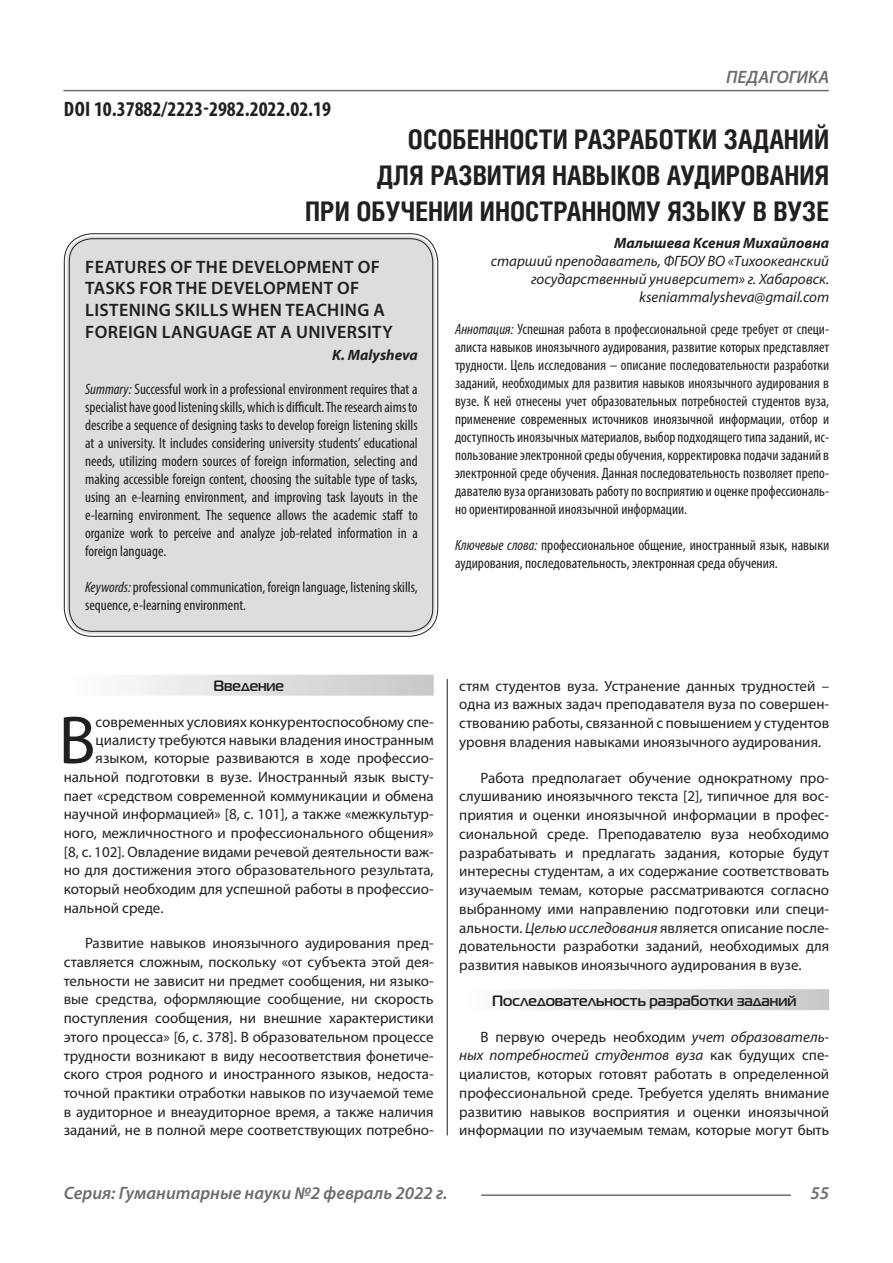
<style>
.page{position:relative;width:893px;height:1263px;background:#fff}
.page>*{position:absolute;margin:0;border:0;box-sizing:border-box;transform-origin:0 0}
.Статья_текст_первый{font:68.4px "Myriad Pro";color:#231f20}
.Статья_название{font:700 27px "Helios Cond C";color:#231f20}
.ДОИ{font:700 condensed 21px "Myriad Pro";color:#231f20}
.Статья_название_англ{font:600 18px/21.6px "Myriad Pro";letter-spacing:.02em;color:#231f20}
.t1{font:italic 600 18px "Myriad Pro";color:#6c6d70}
.Статья_текст{font:15px/18.8px "Myriad Pro";color:#231f20;text-align:justify}
.Статья_аннотация_тек{font:condensed 15px/18px "Myriad Pro";color:#231f20;text-align:justify}
.Статья_аннотация_анг{font:condensed 15px/18px "Myriad Pro";color:#231f20;text-align:justify}
.Статья_текст_первый-2{font:15px "Myriad Pro";color:#231f20}
.Статья_автор_инфо{font:italic 15px/18px "Myriad Pro";color:#231f20;text-align:right}
.Статья_подзаголовок{font:700 15px "Magistral C";color:#231f20}
.Статья_автор_фио_рус{font:italic 700 15px "Myriad Pro";color:#231f20}
.Статья_автор_англ{font:italic 700 15px "Myriad Pro";color:#231f20}
.s1{font-style:italic}
</style>
<div class="page">
<hr style="left:447px;top:128px;width:1px;height:1007px;background:#231f20">
<hr style="left:63px;top:90px;width:766px;height:1px;background:#6c6d70">
<hr style="left:481px;top:1194px;width:310px;height:2px;background:#6c6d70">
<div style="left:441px;top:124px;width:10px;height:555px;background:#fff"></div>
<div style="left:67px;top:236px;width:368px;height:398px;background:#dcdddf;border-radius:26px"></div>
<div style="left:64px;top:675px;width:370px;height:21px;background:linear-gradient(to right,#fefeff,#c6c8ca)"></div>
<div style="left:459px;top:989px;width:370px;height:21px;background:linear-gradient(to right,#fefeff,#c6c8ca)"></div>
<p class="t1" style="left:726px;top:66px;width:104px">ПЕДАГОГИКА</p>
<p class="Статья_название" style="left:408px;top:124px;width:423px">ОСОБЕННОСТИ РАЗРАБОТКИ ЗАДАНИЙ</p>
<p class="Статья_название" style="left:376px;top:160px;width:454px">ДЛЯ РАЗВИТИЯ НАВЫКОВ АУДИРОВАНИЯ</p>
<p class="Статья_название" style="left:305px;top:196px;width:525px">ПРИ ОБУЧЕНИИ ИНОСТРАННОМУ ЯЗЫКУ В ВУЗЕ</p>
<p class="Статья_автор_фио_рус" style="left:614px;top:233px;width:217px">Малышева Ксения Михайловна</p>
<p class="Статья_автор_инфо" style="left:491px;top:252px;width:340px">старший преподаватель, ФГБОУ ВО «Тихоокеанский государственный университет» г. Хабаровск.</p>
<p class="Статья_автор_инфо" style="left:639px;top:288px;width:192px">kseniammalysheva@gmail.com</p>
<p class="Статья_аннотация_тек" style="left:455px;top:320px;width:376px"><span class="s1">Аннотация:</span> Успешная работа в профессиональной среде требует от специ&shy;алиста навыков иноязычного аудирования, развитие которых представляет трудности. Цель исследования – описание последовательности разработки заданий, необходимых для развития навыков иноязычного аудирования в вузе. К ней отнесены учет образовательных потребностей студентов вуза, применение современных источников иноязычной информации, отбор и доступность иноязычных материалов, выбор подходящего типа заданий, ис&shy;пользование электронной среды обучения, корректировка подачи заданий в электронной среде обучения. Данная последовательность позволяет препо&shy;давателю вуза организовать работу по восприятию и оценке профессиональ&shy;но ориентированной иноязычной информации.</p>
<p class="Статья_аннотация_тек" style="left:455px;top:536px;width:376px"><span class="s1">Ключевые слова:</span> профессиональное общение, иностранный язык, навыки аудирования, последовательность, электронная среда обучения.</p>
<p class="ДОИ" style="left:64px;top:96px;width:269px">DOI 10.37882/2223-2982.2022.02.19</p>
<p class="Статья_название_англ" style="left:85px;top:255px;width:309px">FEATURES OF THE DEVELOPMENT OF<br>TASKS FOR THE DEVELOPMENT OF<br>LISTENING SKILLS WHEN TEACHING A<br>FOREIGN LANGUAGE AT A UNIVERSITY</p>
<p class="Статья_автор_англ" style="left:332px;top:345px;width:87px">K. Malysheva</p>
<p class="Статья_аннотация_анг" style="left:85px;top:380px;width:334px"><span class="s1">Summary:</span> Successful work in a professional environment requires that a specialist have good listening skills, which is difficult. The research aims to describe a sequence of designing tasks to develop foreign listening skills at a university. It includes considering university students’ educational needs, utilizing modern sources of foreign information, selecting and making accessible foreign content, choosing the suitable type of tasks, using an e-learning environment, and improving task layouts in the e-learning environment. The sequence allows the academic staff to organize work to perceive and analyze job-related information in a foreign language.</p>
<p class="Статья_аннотация_анг" style="left:85px;top:578px;width:334px"><span class="s1">Keywords:</span> professional communication, foreign language, listening skills, sequence, e-learning environment.</p>
<p class="Статья_подзаголовок" style="left:213px;top:677px;width:72px">Введение</p>
<p class="Статья_текст_первый" style="left:59px;top:698px;width:39px">В</p>
<p class="Статья_текст_первый-2" style="left:96px;top:713px;width:340px">современных условиях конкурентоспособному спе-</p>
<p class="Статья_текст_первый-2" style="left:96px;top:731px;width:340px">циалисту требуются навыки владения иностранным</p>
<p class="Статья_текст_первый-2" style="left:96px;top:749px;width:340px">языком, которые развиваются в ходе профессио-</p>
<p class="Статья_текст_первый-2" style="left:64px;top:767px;width:371px">нальной подготовки в вузе. Иностранный язык высту-</p>
<p class="Статья_текст_первый-2" style="left:64px;top:786px;width:371px">пает «средством современной коммуникации и обмена</p>
<p class="Статья_текст_первый-2" style="left:64px;top:805px;width:371px">научной информацией» [8, с. 101], а также «межкультур-</p>
<p class="Статья_текст_первый-2" style="left:64px;top:824px;width:371px">ного, межличностного и профессионального общения»</p>
<p class="Статья_текст_первый-2" style="left:64px;top:842px;width:371px">[8, с. 102]. Овладение видами речевой деятельности важ-</p>
<p class="Статья_текст_первый-2" style="left:64px;top:861px;width:371px">но для достижения этого образовательного результата,</p>
<p class="Статья_текст_первый-2" style="left:64px;top:880px;width:371px">который необходим для успешной работы в профессио-</p>
<p class="Статья_текст_первый-2" style="left:64px;top:898px;width:101px">нальной среде.</p>
<p class="Статья_текст" style="left:64px;top:934px;width:371px;text-indent:21px">Развитие навыков иноязычного аудирования пред&shy;ставляется сложным, поскольку «от субъекта этой дея&shy;тельности не зависит ни предмет сообщения, ни языко&shy;вые средства, оформляющие сообщение, ни скорость поступления сообщения, ни внешние характеристики этого процесса» [6, с. 378]. В образовательном процессе трудности возникают в виду несоответствия фонетиче&shy;ского строя родного и иностранного языков, недоста&shy;точной практики отработки навыков по изучаемой теме в аудиторное и внеаудиторное время, а также наличия заданий, не в полной мере соответствующих потребно-</p>
<p class="Статья_текст" style="left:459px;top:676px;width:371px">стям студентов вуза. Устранение данных трудностей – одна из важных задач преподавателя вуза по совершен&shy;ствованию работы, связанной с повышением у студентов уровня владения навыками иноязычного аудирования.</p>
<p class="Статья_текст" style="left:459px;top:768px;width:371px;text-indent:21px">Работа предполагает обучение однократному про&shy;слушиванию иноязычного текста [2], типичное для вос&shy;приятия и оценки иноязычной информации в профес&shy;сиональной среде. Преподавателю вуза необходимо разрабатывать и предлагать задания, которые будут интересны студентам, а их содержание соответствовать изучаемым темам, которые рассматриваются согласно выбранному ими направлению подготовки или специ&shy;альности. <span class="s1">Целью исследования</span> является описание после&shy;довательности разработки заданий, необходимых для развития навыков иноязычного аудирования в вузе.</p>
<p class="Статья_подзаголовок" style="left:492px;top:992px;width:306px">Последовательность разработки заданий</p>
<p class="Статья_текст" style="left:459px;top:1027px;width:371px;text-indent:21px">В первую очередь необходим <span class="s1">учет образователь&shy;ных потребностей студентов вуза</span> как будущих спе&shy;циалистов, которых готовят работать в определенной профессиональной среде. Требуется уделять внимание развитию навыков восприятия и оценки иноязычной информации по изучаемым темам, которые могут быть</p>
<p class="t1" style="left:64px;top:1182px;width:385px">Серия: Гуманитарные науки №2 февраль 2022 г.</p>
<p class="t1" style="left:810px;top:1182px;width:20px">55</p>
</div>
